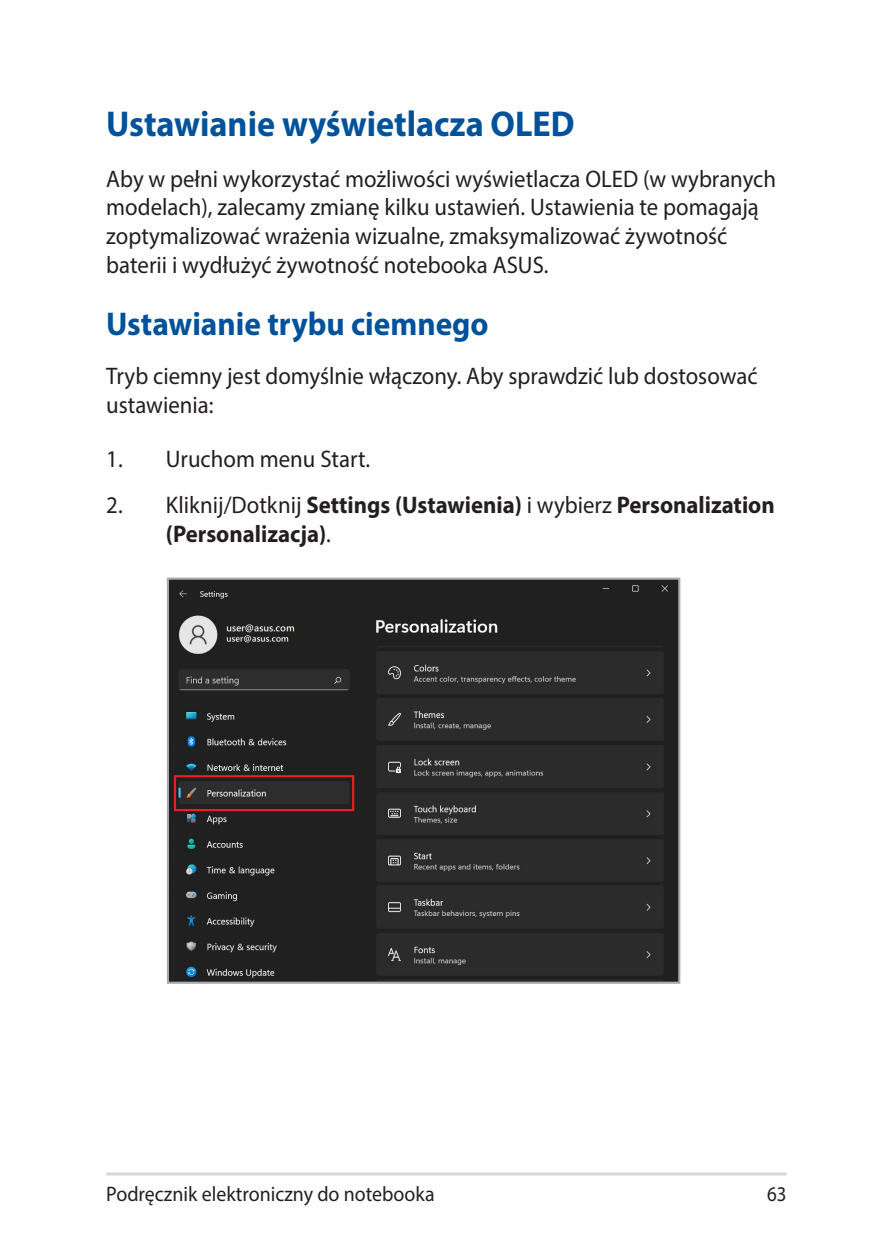
<style>
.page{position:relative;width:893px;height:1259px;background:#fff}
.page>*{position:absolute;margin:0;border:0;box-sizing:border-box;transform-origin:0 0}
.t1{font:700 36px "Myriad Pro";color:#01529a;scale:.95 1}
.t2{font:700 33px "Myriad Pro";color:#01529a;scale:.95 1}
.t3{font:24px/28.8px "Myriad Pro";color:#231f20;scale:.95 1}
.t4{font:700 24px/28.8px "Myriad Pro";color:#231f20;scale:.95 1}
.t5{font:21px "Myriad Pro";color:#231f20;scale:.95 1}
.t6{font:21px "Myriad Pro";color:#231f20;scale:.9 1}
.s1{font-weight:400}
</style>
<div class="page">
<hr style="left:106px;top:1172px;width:681px;height:3px;background:#d8d8d8">
<img style="left:170px;top:580px;width:507px;height:400px">
<div style="left:167px;top:577px;width:513px;height:406px;border:2px solid #a8a9ad"></div>
<div style="left:174px;top:775px;width:180px;height:36px;border:2px solid #ee1d23"></div>
<h1 class="t1" style="left:106px;top:101px;width:495px">Ustawianie wyświetlacza OLED</h1>
<p class="t3" style="left:106px;top:164px;width:706px">Aby w pełni wykorzystać możliwości wyświetlacza OLED (w wybranych modelach), zalecamy zmianę kilku ustawień. Ustawienia te pomagają zoptymalizować wrażenia wizualne, zmaksymalizować żywotność baterii i wydłużyć żywotność notebooka ASUS.</p>
<h2 class="t2" style="left:106px;top:302px;width:404px">Ustawianie trybu ciemnego</h2>
<p class="t3" style="left:106px;top:361px;width:687px">Tryb ciemny jest domyślnie włączony. Aby sprawdzić lub dostosować ustawienia:</p>
<p class="t3" style="left:106px;top:444px;width:279px">1. Uruchom menu Start.</p>
<p class="t4" style="left:166px;top:490px;width:642px;text-indent:-60px"><span class="s1">2. Kliknij/Dotknij</span> Settings (Ustawienia) <span class="s1">i wybierz</span> Personalization (Personalizacja)<span class="s1">.</span></p>
<p class="t5" style="left:106px;top:1180px;width:347px">Podręcznik elektroniczny do notebooka</p>
<p class="t6" style="left:767px;top:1180px;width:23px">63</p>
</div>
